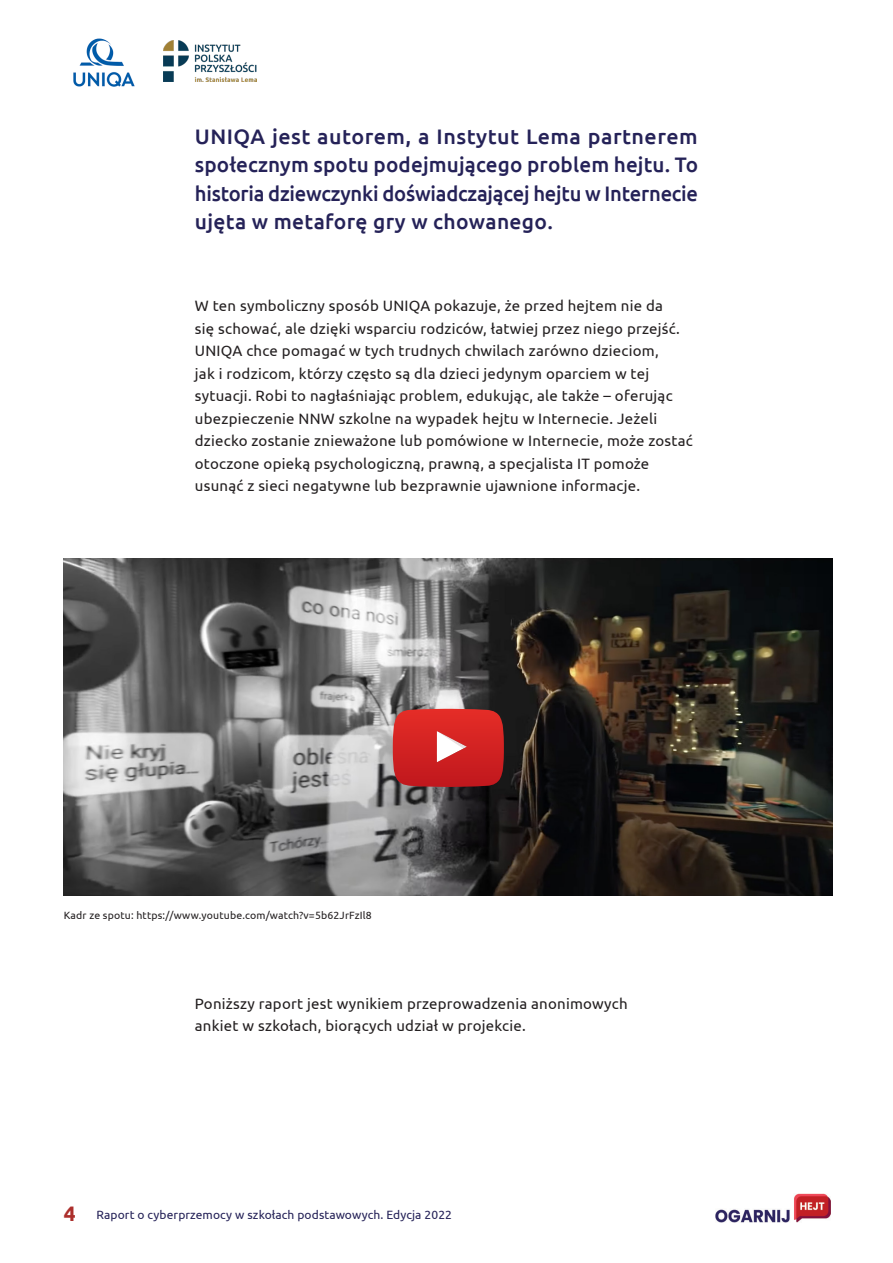
<style>
.page{position:relative;width:893px;height:1263px;background:#fff}
.page>*{position:absolute;margin:0;border:0;box-sizing:border-box;transform-origin:0 0}
.lead{font:500 21px/28.5px "Ubuntu";letter-spacing:.005em;color:#252258;text-align:justify}
.Akapit{font:15px/22.5px "Ubuntu";letter-spacing:.015em;color:#231f20}
.t1{font:12px "Ubuntu";letter-spacing:.01em;color:#252258}
.Źródło{font:10.5px "Ubuntu";letter-spacing:.015em;color:#231f20}
.s1{font-weight:700;font-size:21px;color:#ac2f2c}
</style>
<div class="page">
<img style="left:64px;top:558px;width:769px;height:338px">
<svg style="left:393px;top:709px;width:111px;height:78px;background:#cd2f2f"></svg>
<img style="left:73px;top:38px;width:62px;height:49px">
<img style="left:164px;top:41px;width:92px;height:40px">
<img style="left:716px;top:1193px;width:114px;height:29px">
<p class="lead" style="left:195px;top:121px;width:505px">UNIQA jest autorem, a Instytut Lema partnerem społecznym spotu podejmującego problem hejtu. To historia dziewczynki doświadczającej hejtu w Internecie ujęta w metaforę gry w chowanego.</p>
<p class="Akapit" style="left:195px;top:294px;width:499px">W ten symboliczny sposób UNIQA pokazuje, że przed hejtem nie da<br>się schować, ale dzięki wsparciu rodziców, łatwiej przez niego przejść.<br>UNIQA chce pomagać w tych trudnych chwilach zarówno dzieciom,<br>jak i rodzicom, którzy często są dla dzieci jedynym oparciem w tej sytuacji. Robi to nagłaśniając problem, edukując, ale także – oferując ubezpieczenie NNW szkolne na wypadek hejtu w Internecie. Jeżeli dziecko zostanie znieważone lub pomówione w Internecie, może zostać otoczone opieką psychologiczną, prawną, a specjalista IT pomoże usunąć z sieci negatywne lub bezprawnie ujawnione informacje.</p>
<p class="Źródło" style="left:64px;top:909px;width:309px">Kadr ze spotu: https://www.youtube.com/watch?v=5b62JrFzIl8</p>
<p class="Akapit" style="left:195px;top:992px;width:434px">Poniższy raport jest wynikiem przeprowadzenia anonimowych ankiet w szkołach, biorących udział w projekcie.</p>
<p class="t1" style="left:64px;top:1208px;width:390px"><span class="s1">4</span> Raport o cyberprzemocy w szkołach podstawowych. Edycja 2022</p>
</div>
